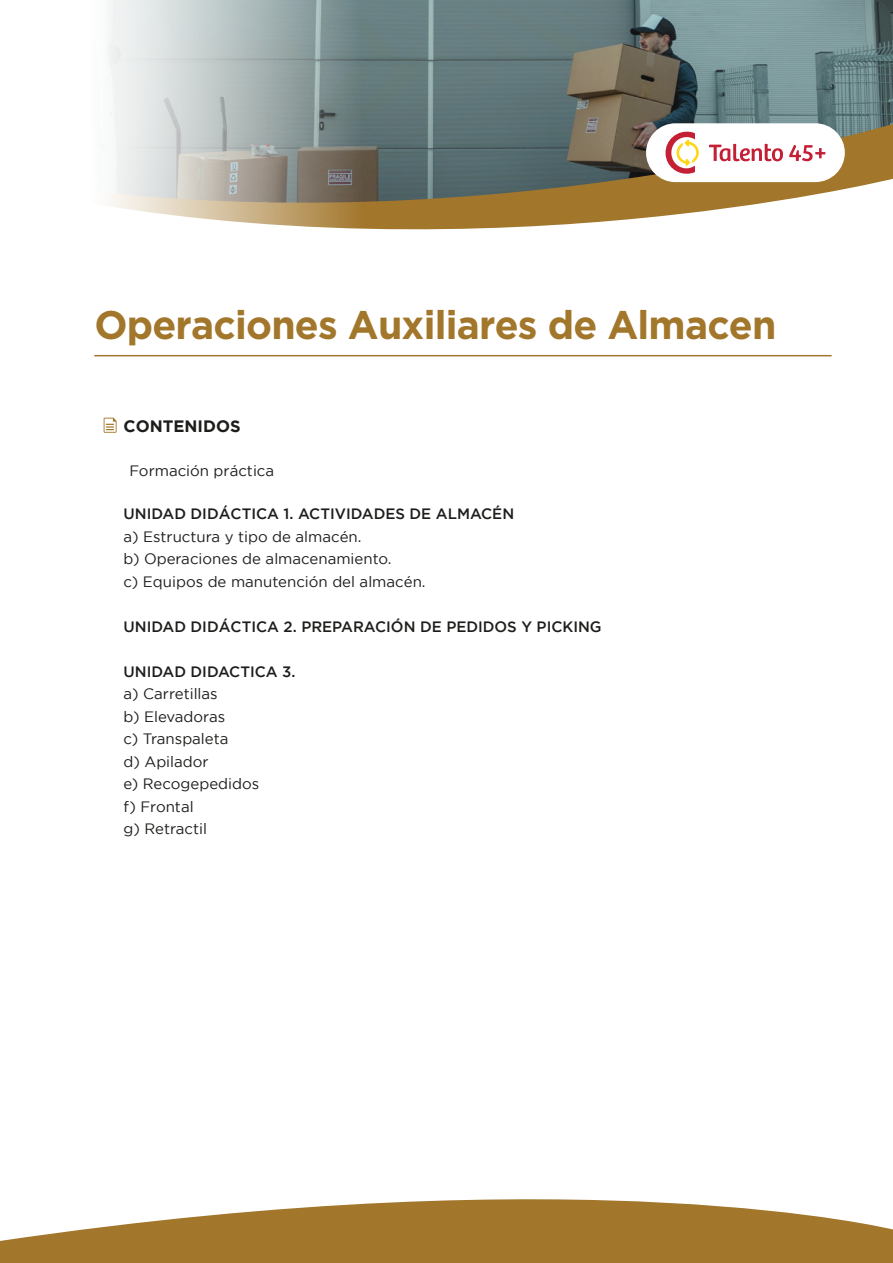
<style>
.page{position:relative;width:893px;height:1263px;background:#fff}
.page>*{position:absolute;margin:0;border:0;box-sizing:border-box;transform-origin:0 0}
.t1{font:700 39.9px "Gotham";letter-spacing:-.02em;color:#a2772b}
.t2{font:700 16.5px "Gotham";color:#1d1d1b}
.t3{font:15px/22.5px "Gotham";color:#1d1d1b}
.t4{font:500 15px "Gotham";color:#1d1d1b}
</style>
<div class="page">
<svg style="left:104px;top:418px;width:13px;height:15px"></svg>
<svg style="left:0;top:1199px;width:893px;height:64px;fill:#a2762b"></svg>
<hr style="left:94px;top:355px;width:738px;height:1px;background:#a2762b">
<img style="left:416px;top:0;width:477px;height:230px">
<svg style="left:106px;top:0;width:310px;height:230px;background:#a9aea9"></svg>
<div style="left:646px;top:123px;width:199px;height:59px;background:#fff;border-radius:29px"></div>
<svg style="left:665px;top:131px;width:34px;height:43px"></svg>
<svg style="left:709px;top:144px;width:74px;height:18px"></svg>
<svg style="left:789px;top:145px;width:36px;height:16px"></svg>
<h1 class="t1" style="left:94px;top:309px;width:684px">Operaciones Auxiliares de Almacen</h1>
<p class="t2" style="left:124px;top:419px;width:119px">CONTENIDOS</p>
<p class="t3" style="left:129px;top:461px;width:146px">Formación práctica</p>
<p class="t4" style="left:123px;top:508px;width:392px">UNIDAD DIDÁCTICA 1. ACTIVIDADES DE ALMACÉN</p>
<p class="t3" style="left:123px;top:526px;width:304px">a) Estructura y tipo de almacén.<br>b) Operaciones de almacenamiento.<br>c) Equipos de manutención del almacén.</p>
<p class="t4" style="left:123px;top:620px;width:480px">UNIDAD DIDÁCTICA 2. PREPARACIÓN DE PEDIDOS Y PICKING</p>
<p class="t4" style="left:123px;top:665px;width:174px">UNIDAD DIDACTICA 3.</p>
<p class="t3" style="left:123px;top:684px;width:137px">a) Carretillas<br>b) Elevadoras<br>c) Transpaleta<br>d) Apilador<br>e) Recogepedidos f) Frontal<br>g) Retractil</p>
</div>
